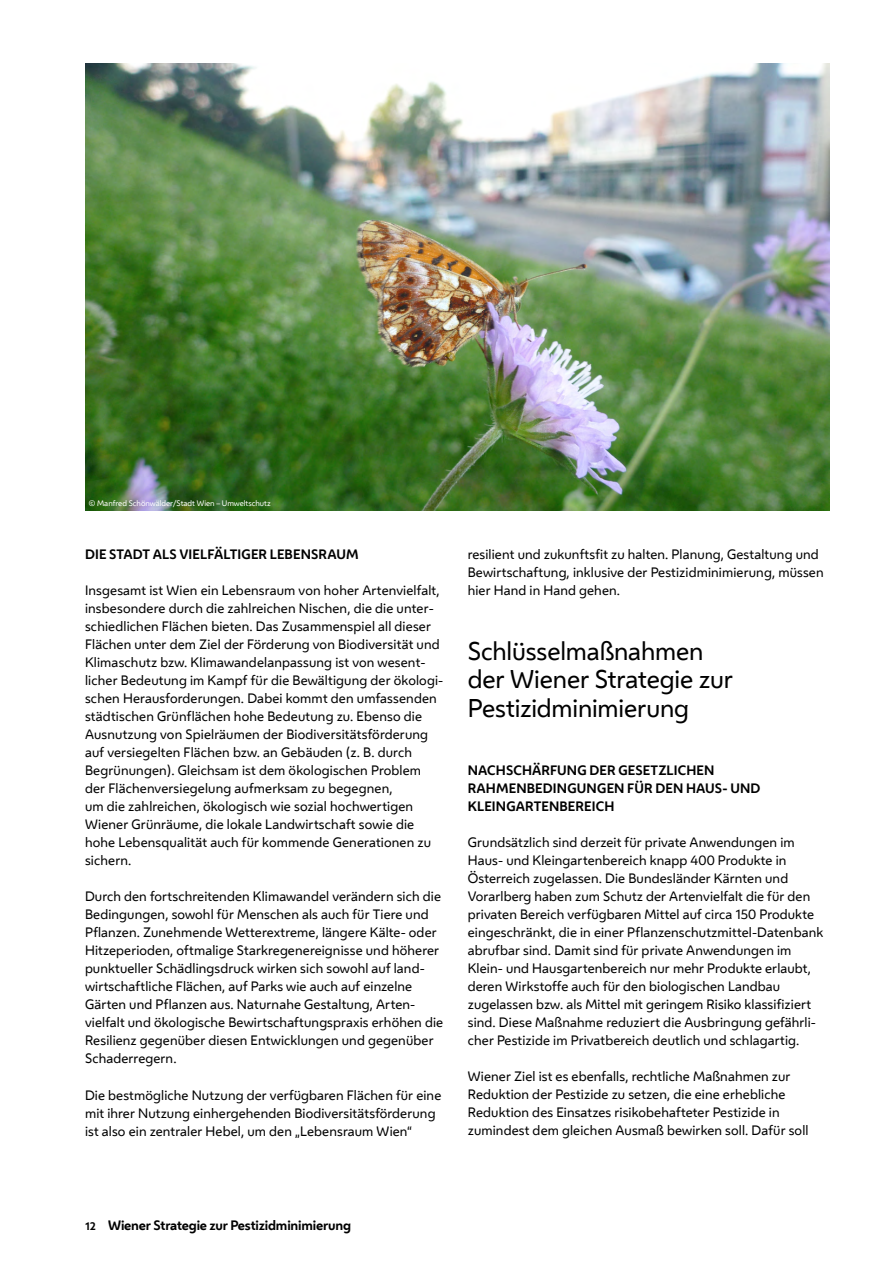
<style>
.page{position:relative;width:893px;height:1263px;background:#fff}
.page>*{position:absolute;margin:0;border:0;box-sizing:border-box;transform-origin:0 0}
.t1{font:24px/28.5px "Wiener Melange Regular 2";letter-spacing:-.005em;color:#000}
.t2{font:12.75px/18px "Wiener Melange Regular 2";letter-spacing:.01em;color:#000}
.t3{font:700 12.75px/18px "Wiener Melange";letter-spacing:.005em;color:#000}
.t4{font:700 12.75px "Wiener Melange";letter-spacing:-.015em;color:#000}
.t5{font:7.5px "Wiener Melange Regular 2";color:#fff}
.s1{font-size:10.5px}
</style>
<div class="page">
<img style="left:85px;top:64px;width:744px;height:446px">
<p class="t5" style="left:89px;top:498px;width:183px">© Manfred Schönwälder/Stadt Wien – Umweltschutz</p>
<h4 class="t3" style="left:85px;top:545px;width:275px">DIE STADT ALS VIELFäLTIGER LEBENSRAUM</h4>
<p class="t2" style="left:85px;top:581px;width:360px">Insgesamt ist Wien ein Lebensraum von hoher Artenvielfalt, insbesondere durch die zahlreichen Nischen, die die unter&shy;schiedlichen Flächen bieten. Das Zusammenspiel all dieser Flächen unter dem Ziel der Förderung von Biodiversität und Klimaschutz bzw. Klimawandelanpassung ist von wesent&shy;licher Bedeutung im Kampf für die Bewältigung der ökologi&shy;schen Herausforderungen. Dabei kommt den umfassenden städtischen Grünflächen hohe Bedeutung zu. Ebenso die Ausnutzung von Spielräumen der Biodiversitätsförderung auf versiegelten Flächen bzw. an Gebäuden (z. B. durch Begrünungen). Gleichsam ist dem ökologischen Problem der Flächenversiegelung aufmerksam zu begegnen,<br>um die zahlreichen, ökologisch wie sozial hochwertigen Wiener Grünräume, die lokale Landwirtschaft sowie die hohe Lebens qualität auch für kommende Generationen zu sichern.</p>
<p class="t2" style="left:85px;top:887px;width:360px">Durch den fortschreitenden Klimawandel verändern sich die Bedingungen, sowohl für Menschen als auch für Tiere und Pflanzen. Zunehmende Wetterextreme, längere Kälte- oder Hitzeperioden, oftmalige Starkregenereignisse und höherer punktueller Schädlingsdruck wirken sich sowohl auf land&shy;wirtschaftliche Flächen, auf Parks wie auch auf einzelne Gärten und Pflanzen aus. Naturnahe Gestaltung, Arten&shy;vielfalt und ökologische Bewirtschaftungspraxis erhöhen die Resilienz gegenüber diesen Entwicklungen und gegenüber Schaderregern.</p>
<p class="t2" style="left:85px;top:1085px;width:358px">Die bestmögliche Nutzung der verfügbaren Flächen für eine mit ihrer Nutzung einhergehenden Biodiversitätsförderung ist also ein zentraler Hebel, um den „Lebensraum Wien“</p>
<p class="t2" style="left:468px;top:545px;width:357px">resilient und zukunftsfit zu halten. Planung, Gestaltung und<br>Bewirtschaftung, inklusive der Pestizidminimierung, müssen hier Hand in Hand gehen.</p>
<h3 class="t1" style="left:468px;top:636px;width:267px">Schlüsselmaßnahmen der Wiener Strategie zur<br>Pestizidminimierung</h3>
<h4 class="t3" style="left:468px;top:761px;width:294px">NACHSCHäRFUNG DER GESETZLICHEN<br>RAHMENBEDINGUNGEN FÜR DEN HAUS- UND<br>KLEINGARTENBEREICH</h4>
<p class="t2" style="left:468px;top:833px;width:357px">Grundsätzlich sind derzeit für private Anwendungen im Haus- und Kleingartenbereich knapp 400 Produkte in Österreich zugelassen. Die Bundesländer Kärnten und Vorarlberg haben zum Schutz der Artenvielfalt die für den privaten Bereich verfügbaren Mittel auf circa 150 Produkte eingeschränkt, die in einer Pflanzenschutzmittel-Datenbank abrufbar sind. Damit sind für private Anwendungen im Klein- und Hausgartenbereich nur mehr Produkte erlaubt, deren Wirkstoffe auch für den biologischen Landbau zugelassen bzw. als Mittel mit geringem Risiko klassifiziert sind. Diese Maßnahme reduziert die Ausbringung gefährli&shy;cher Pestizide im Privatbereich deutlich und schlagartig.</p>
<p class="t2" style="left:468px;top:1067px;width:342px">Wiener Ziel ist es ebenfalls, rechtliche Maßnahmen zur Reduktion der Pestizide zu setzen, die eine erhebliche Reduktion des Einsatzes risikobehafteter Pestizide in zumindest dem gleichen Ausmaß bewirken soll. Dafür soll</p>
<p class="t4" style="left:85px;top:1214px;width:268px"><span class="s1">12</span> Wiener Strategie zur Pestizidminimierung</p>
</div>
